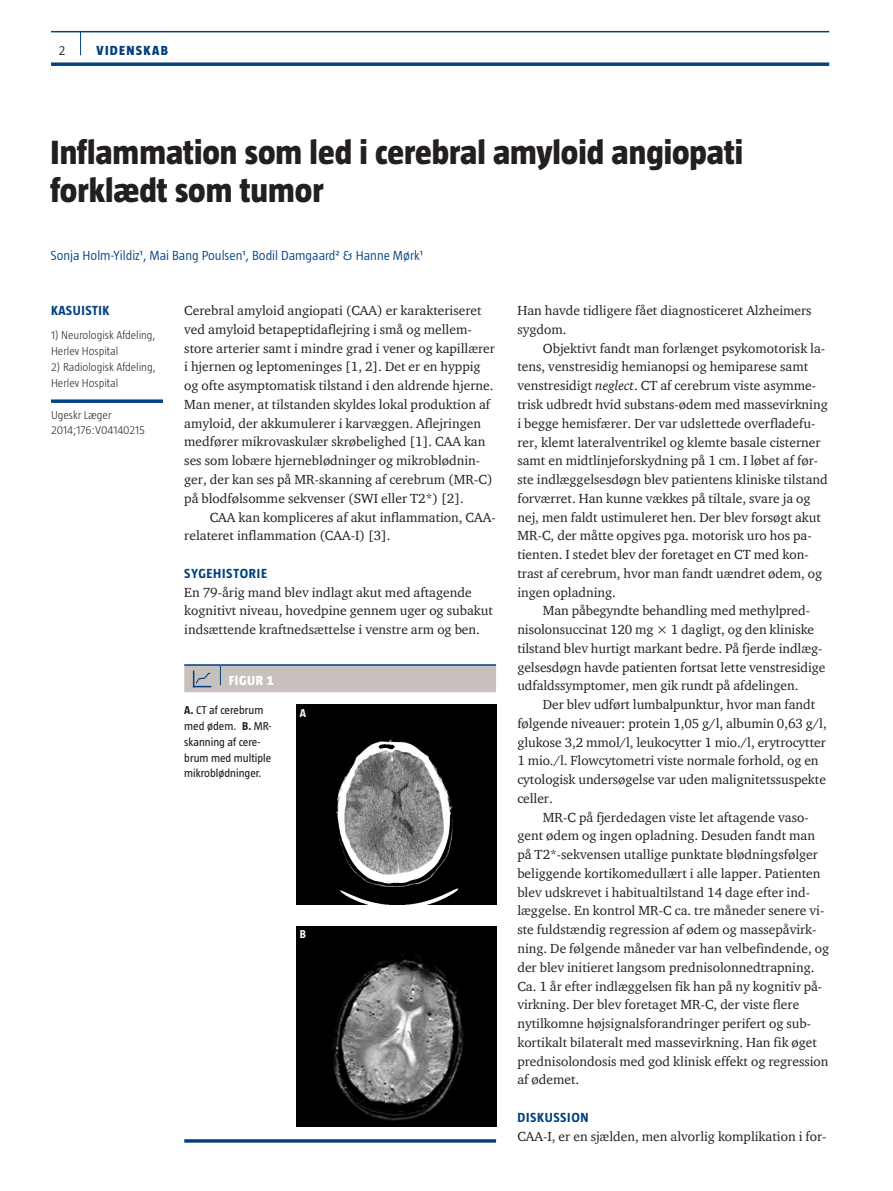
<style>
.page{position:relative;width:893px;height:1191px;background:#fff}
.page>*{position:absolute;margin:0;border:0;box-sizing:border-box;transform-origin:0 0}
.t1{font:800 34.5px/38.2px "Taz";color:#231f20}
.t2{font:13.5px/18.8px "ITC Charter Com";color:#231f20}
.t3{font:300 13.5px "Taz";color:#014081}
.t4{font:700 13.5px "Taz";letter-spacing:.05em;color:#014081}
.t5{font:800 13.5px "Taz";letter-spacing:.095em;color:#014081}
.t6{font:800 13.5px "Taz";letter-spacing:.035em;color:#fff}
.t7{font:300 13.5px "Taz";color:#231f20}
.t8{font:300 11.7px/15.8px "Taz";color:#231f20}
.t9{font:11.7px/15.8px "Taz";color:#231f20}
.t10{font:700 11.7px "Taz";color:#fff}
.s1{font-weight:700}
.s2{font-style:italic}
</style>
<div class="page">
<hr style="left:51px;top:31px;width:778px;height:1px;background:#014081">
<svg style="left:51px;top:62px;width:778px;height:4px"></svg>
<svg style="left:80px;top:32px;width:1px;height:23px"></svg>
<svg style="left:51px;top:399px;width:112px;height:4px"></svg>
<hr style="left:184px;top:664px;width:36px;height:1px;background:#014081">
<hr style="left:220px;top:664px;width:276px;height:1px;background:#014081">
<div style="left:184px;top:665px;width:312px;height:27px;background:#c7c0bc"></div>
<img style="left:296px;top:705px;width:200px;height:200px">
<img style="left:296px;top:926px;width:200px;height:200px">
<hr style="left:184px;top:1139px;width:312px;height:3px;background:#014081">
<p class="t7" style="left:59px;top:43px;width:8px">2</p>
<p class="t5" style="left:97px;top:43px;width:73px">VIDENSKAB</p>
<h1 class="t1" style="left:51px;top:133px;width:694px">Inflammation som led i cerebral amyloid angiopati forklædt som tumor</h1>
<p class="t3" style="left:51px;top:248px;width:374px">Sonja Holm-Yildiz¹, Mai Bang Poulsen¹, Bodil Damgaard² &amp; Hanne Mørk¹</p>
<p class="t4" style="left:51px;top:303px;width:60px">KASUISTIK</p>
<p class="t8" style="left:51px;top:327px;width:106px">1) Neurologisk Afdeling,<br>Herlev Hospital</p>
<p class="t8" style="left:51px;top:359px;width:106px">2) Radiologisk Afdeling,<br>Herlev Hospital</p>
<p class="t8" style="left:51px;top:407px;width:96px">Ugeskr Læger<br>2014;176:V04140215</p>
<p class="t2" style="left:184px;top:301px;width:312px">Cerebral amyloid angiopati (CAA) er karakteriseret ved amyloid betapeptidaflejring i små og mellem&shy;store arterier samt i mindre grad i vener og kapillærer i hjernen og leptomeninges [1, 2]. Det er en hyppig og ofte asymptomatisk tilstand i den aldrende hjerne.<br>Man mener, at tilstanden skyldes lokal produktion af amyloid, der akkumulerer i karvæggen. Aflejringen medfører mikrovaskulær skrøbelighed [1]. CAA kan ses som lobære hjerneblødninger og mikroblødnin&shy;ger, der kan ses på MR-skanning af cerebrum (MR-C) på blodfølsomme sekvenser (SWI eller T2*) [2].</p>
<p class="t2" style="left:184px;top:507px;width:313px;text-indent:26px">CAA kan kompliceres af akut inflammation, CAA&shy;relateret inflammation (CAA-I) [3].</p>
<p class="t4" style="left:184px;top:565px;width:84px">SYGEHISTORIE</p>
<p class="t2" style="left:184px;top:582px;width:310px">En 79-årig mand blev indlagt akut med aftagende kognitivt niveau, hovedpine gennem uger og subakut indsættende kraftnedsættelse i venstre arm og ben.</p>
<p class="t6" style="left:229px;top:673px;width:46px">FIGUR 1</p>
<p class="t9" style="left:184px;top:702px;width:89px"><span class="s1">A.</span> CT af cerebrum med ødem. <span class="s1">B.</span> MR&shy;skanning af cere&shy;brum med multiple mikroblødninger.</p>
<p class="t10" style="left:300px;top:706px;width:8px">A</p>
<p class="t10" style="left:300px;top:928px;width:8px">B</p>
<p class="t2" style="left:517px;top:301px;width:296px">Han havde tidligere fået diagnosticeret Alzheimers sygdom.</p>
<p class="t2" style="left:517px;top:338px;width:312px;text-indent:26px">Objektivt fandt man forlænget psykomotorisk la&shy;tens, venstresidig hemianopsi og hemiparese samt venstresidigt <span class="s2">neglect</span>. CT af cerebrum viste asymme&shy;trisk udbredt hvid substans-ødem med massevirkning i begge hemisfærer. Der var udslettede overfladefu&shy;rer, klemt lateralventrikel og klemte basale cisterner samt en midtlinjeforskydning på 1 cm. I løbet af før&shy;ste indlæggelsesdøgn blev patientens kliniske tilstand forværret. Han kunne vækkes på tiltale, svare ja og nej, men faldt ustimuleret hen. Der blev forsøgt akut MR-C, der måtte opgives pga. motorisk uro hos pa&shy;tienten. I stedet blev der foretaget en CT med kon&shy;trast af cerebrum, hvor man fandt uændret ødem, og ingen opladning.</p>
<p class="t2" style="left:517px;top:601px;width:310px;text-indent:26px">Man påbegyndte behandling med methylpred&shy;nisolonsuccinat 120 mg × 1 dagligt, og den kliniske tilstand blev hurtigt markant bedre. På fjerde indlæg&shy;gelsesdøgn havde patienten fortsat lette venstresidige udfaldssymptomer, men gik rundt på afdelingen.</p>
<p class="t2" style="left:517px;top:695px;width:311px;text-indent:26px">Der blev udført lumbalpunktur, hvor man fandt følgende niveauer: protein 1,05 g/l, albumin 0,63 g/l, glukose 3,2 mmol/l, leukocytter 1 mio./l, erytrocytter 1 mio./l. Flowcytometri viste normale forhold, og en cytologisk undersøgelse var uden malignitetssuspekte celler.</p>
<p class="t2" style="left:517px;top:807px;width:313px;text-indent:26px">MR-C på fjerdedagen viste let aftagende vaso&shy;gent ødem og ingen opladning. Desuden fandt man på T2*-sekvensen utallige punktate blødningsfølger beliggende kortikomedullært i alle lapper. Patienten blev udskrevet i habitualtilstand 14 dage efter ind&shy;læggelse. En kontrol MR-C ca. tre måneder senere vi&shy;ste fuldstændig regression af ødem og massepåvirk&shy;ning. De følgende måneder var han velbefindende, og der blev initieret langsom prednisolonnedtrapning.<br>Ca. 1 år efter indlæggelsen fik han på ny kognitiv på&shy;virkning. Der blev foretaget MR-C, der viste flere nytilkomne højsignalsforandringer perifert og sub&shy;kortikalt bilateralt med massevirkning. Han fik øget prednisolondosis med god klinisk effekt og regression af ødemet.</p>
<p class="t4" style="left:517px;top:1109px;width:73px">DISKUSSION</p>
<p class="t2" style="left:517px;top:1126px;width:311px">CAA-I, er en sjælden, men alvorlig komplikation i for-</p>
</div>
